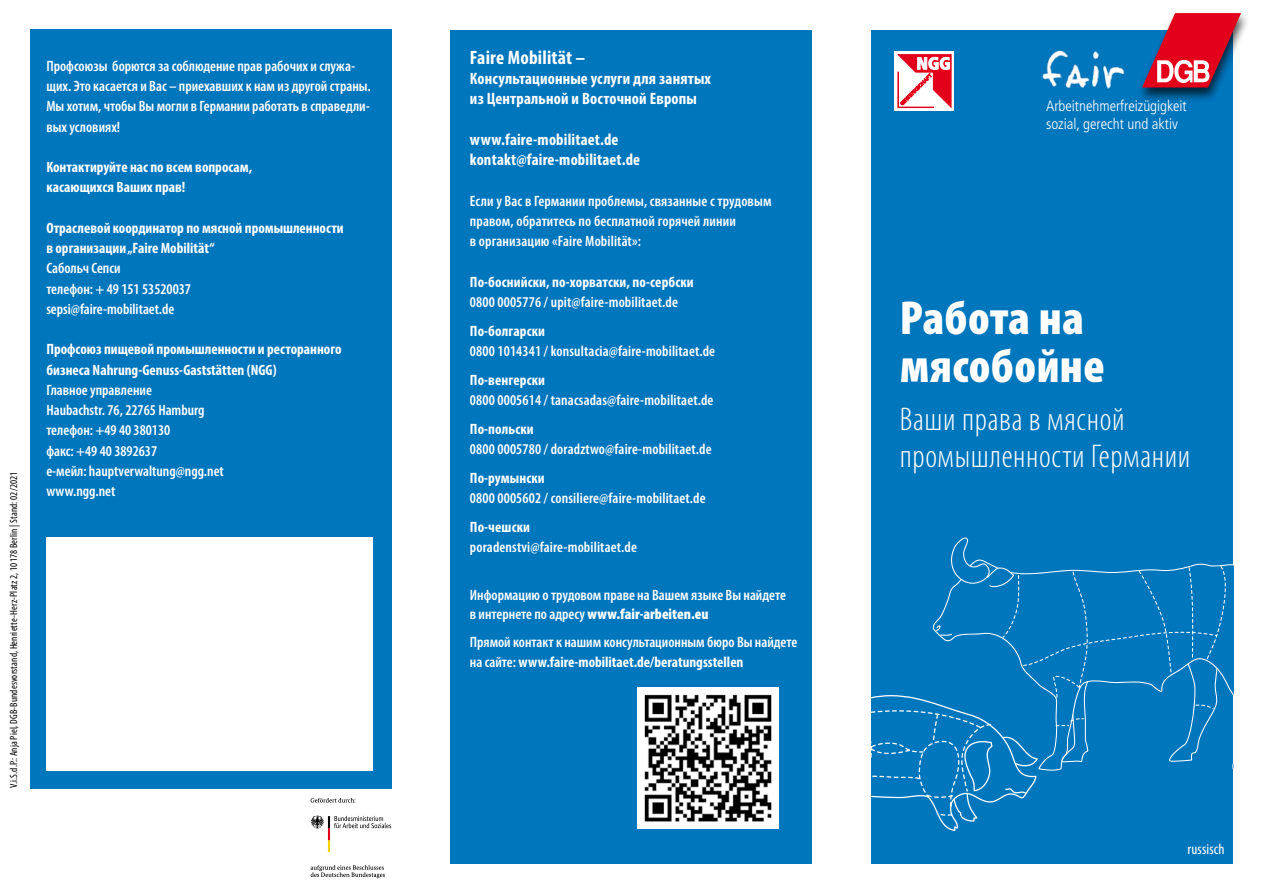
<style>
.page{position:relative;width:1263px;height:893px;background:#fff}
.page>*{position:absolute;margin:0;border:0;box-sizing:border-box;transform-origin:0 0}
.t1{font:900 condensed 48px/48px "Myriad Pro";letter-spacing:.01em;color:#fff}
.t2{font:300 condensed 33px/37.5px "Myriad Pro";letter-spacing:.02em;color:#fff}
.t3{font:700 condensed 19.5px "Myriad Pro";letter-spacing:.01em;color:#fff}
.t4{font:700 condensed 16.5px/20.2px "Myriad Pro";letter-spacing:.01em;color:#fff}
.t5{font:600 condensed 15px/20.2px "Myriad Pro";color:#fff}
.t6{font:700 condensed 15px/20.2px "Myriad Pro";color:#fff}
.t7{font:300 condensed 15px/18px "Frutiger";color:#fff}
.t8{font:condensed 15px "Myriad Pro";letter-spacing:.01em;color:#fff}
.t9{font:condensed 10.5px "Myriad Pro";letter-spacing:.01em;color:#000}
.s1{font-weight:900}
.s2{font-weight:700}
</style>
<div class="page">
<div style="left:451px;top:30px;width:361px;height:833px;background:#0076bd"></div>
<div style="left:872px;top:30px;width:361px;height:833px;background:#0076bd"></div>
<svg style="left:872px;top:537px;width:354px;height:294px"></svg>
<div style="left:1136px;top:11px;width:114px;height:91px;background:#000;opacity:.7"></div>
<svg style="left:1142px;top:13px;width:99px;height:75px"></svg>
<img style="left:1042px;top:29px;width:155px;height:65px">
<div style="left:30px;top:30px;width:361px;height:759px;background:#0076bd"></div>
<div style="left:894px;top:51px;width:60px;height:60px;background:#fff"></div>
<svg style="left:897px;top:54px;width:55px;height:54px"></svg>
<div style="left:46px;top:537px;width:327px;height:234px;background:#fff"></div>
<img style="left:638px;top:688px;width:140px;height:140px">
<svg style="left:311px;top:798px;width:45px;height:5px"></svg>
<svg style="left:311px;top:865px;width:74px;height:13px"></svg>
<svg style="left:310px;top:815px;width:81px;height:37px"></svg>
<p class="t9" style="left:7px;top:788px;width:317px;rotate:-90deg">V.i.S.d.P.: Anja Piel, DGB-Bundesvorstand, Henriette-Herz-Platz 2, 10178 Berlin | Stand: 02/2021</p>
<p class="t5" style="left:46px;top:55px;width:326px">Профсоюзы борются за соблюдение прав рабочих и служа&shy;щих. Это касается и Вас – приехавших к нам из другой страны.<br>Мы хотим, чтобы Вы могли в Германии работать в справедли&shy;вых условиях!</p>
<p class="t6" style="left:46px;top:157px;width:207px">Контактируйте нас по всем вопросам, касающихся Ваших прав!</p>
<p class="t6" style="left:46px;top:217px;width:299px">Отраслевой координатор по мясной промышленности в организации „Faire Mobilität“</p>
<p class="t5" style="left:46px;top:258px;width:146px">Сабольч Сепси<br>телефон: + 49 151 53520037 sepsi@faire-mobilitaet.de</p>
<p class="t6" style="left:46px;top:339px;width:297px">Профсоюз пищевой промышленности и ресторанного бизнеса Nahrung-Genuss-Gaststätten (NGG)</p>
<p class="t5" style="left:46px;top:379px;width:179px">Главное управление<br>Haubachstr. 76, 22765 Hamburg телефон: +49 40 380130<br>факс: +49 40 3892637<br>е-мейл: hauptverwaltung@ngg.net www.ngg.net</p>
<h3 class="t3" style="left:470px;top:45px;width:117px">Faire Mobilität –</h3>
<p class="t4" style="left:470px;top:68px;width:243px">Консультационные услуги для занятых из Центральной и Восточной Европы</p>
<p class="t4" style="left:470px;top:129px;width:172px">www.faire-mobilitaet.de kontakt@faire-mobilitaet.de</p>
<p class="t5" style="left:470px;top:190px;width:303px">Если у Вас в Германии проблемы, связанные с трудовым правом, обратитесь по бесплатной горячей линии<br>в организацию «Faire Mobilität»:</p>
<p class="t6" style="left:470px;top:271px;width:225px">По-боснийски, по-хорватски, по-сербски</p>
<p class="t5" style="left:470px;top:292px;width:210px">0800 0005776 / upit@faire-mobilitaet.de</p>
<p class="t6" style="left:470px;top:320px;width:77px">По-болгарски</p>
<p class="t5" style="left:470px;top:341px;width:247px">0800 1014341 / konsultacia@faire-mobilitaet.de</p>
<p class="t6" style="left:470px;top:369px;width:77px">По-венгерски</p>
<p class="t5" style="left:470px;top:390px;width:245px">0800 0005614 / tanacsadas@faire-mobilitaet.de</p>
<p class="t6" style="left:470px;top:418px;width:65px">По-польски</p>
<p class="t5" style="left:470px;top:439px;width:243px">0800 0005780 / doradztwo@faire-mobilitaet.de</p>
<p class="t6" style="left:470px;top:467px;width:76px">По-румынски</p>
<p class="t5" style="left:470px;top:488px;width:237px">0800 0005602 / consiliere@faire-mobilitaet.de</p>
<p class="t6" style="left:470px;top:516px;width:62px">По-чешски</p>
<p class="t5" style="left:470px;top:537px;width:169px">poradenstvi@faire-mobilitaet.de</p>
<p class="t5" style="left:470px;top:585px;width:317px;line-height:19.5px">Информацию о трудовом праве на Вашем языке Вы найдете в интернете по адресу <span class="s1">www.fair-arbeiten.eu</span></p>
<p class="t5" style="left:470px;top:632px;width:329px;line-height:19.5px">Прямой контакт к нашим консультационным бюро Вы найдете на сайте: <span class="s2">www.faire-mobilitaet.de/beratungsstellen</span></p>
<p class="t7" style="left:1046px;top:97px;width:142px">Arbeitnehmerfreizügigkeit sozial, gerecht und aktiv</p>
<h1 class="t1" style="left:900px;top:292px;width:206px">Работа на мясобойне</h1>
<h2 class="t2" style="left:900px;top:400px;width:292px">Ваши права в мясной промышленности Германии</h2>
<p class="t8" style="left:1188px;top:840px;width:39px">russisch</p>
</div>
